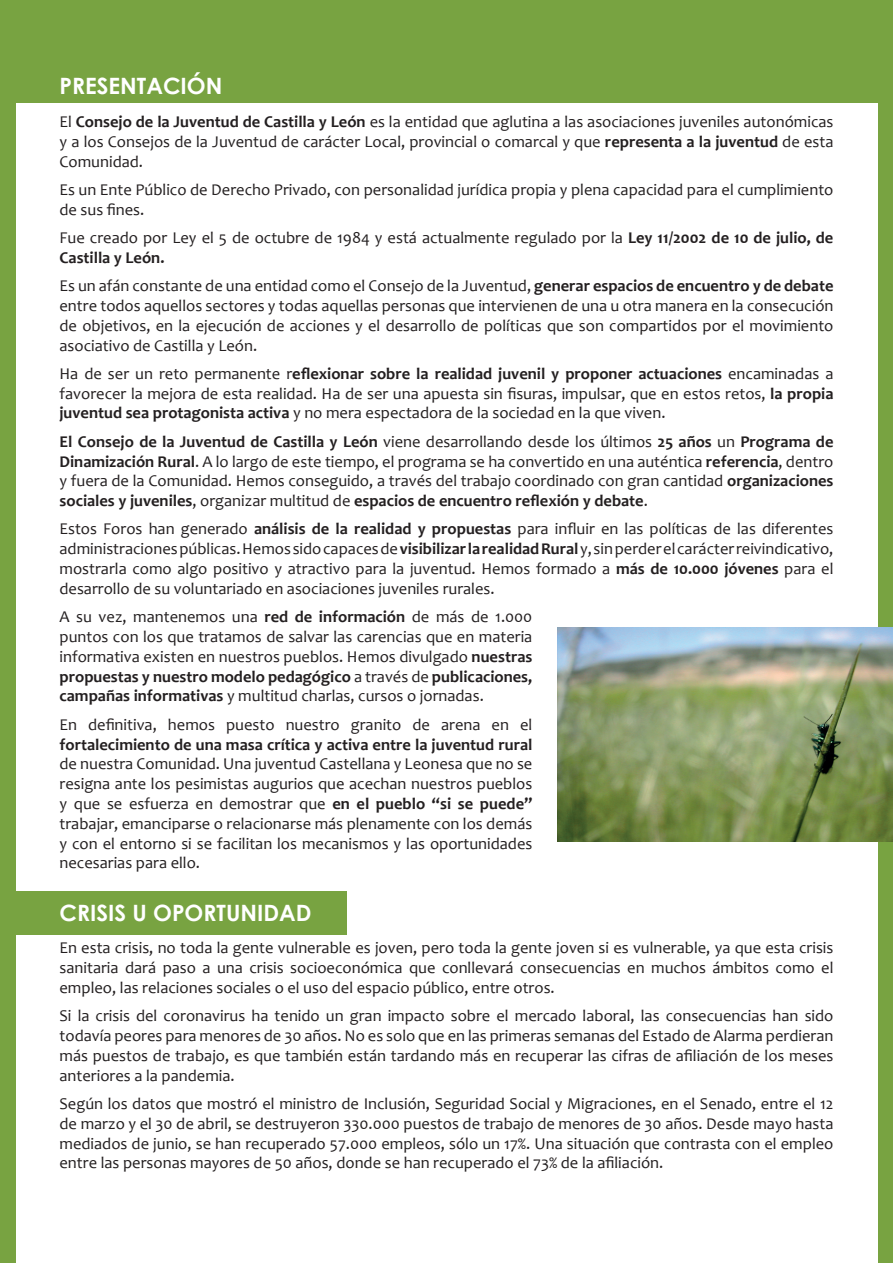
<style>
.page{position:relative;width:893px;height:1263px;background:#78a341}
.page>*{position:absolute;margin:0;border:0;box-sizing:border-box;transform-origin:0 0}
.t1{font:700 22.5px "Century Gothic";color:#fff}
.t2{font:16.5px/19.8px "Candara";color:#231f20;text-align:justify}
.t3{font:700 16.5px "Candara";color:#231f20}
.s1{font-weight:700}
</style>
<div class="page">
<div style="left:16px;top:103px;width:861px;height:1160px;background:#fff"></div>
<div style="left:0;top:891px;width:346px;height:43px;background:#78a341"></div>
<img style="left:558px;top:627px;width:335px;height:214px">
<h1 class="t1" style="left:60px;top:69px;width:164px">PRESENTACIÓN</h1>
<p class="t2" style="left:60px;top:112px;width:775px">El <span class="s1">Consejo de la Juventud de Castilla y León</span> es la entidad que aglutina a las asociaciones juveniles autonómicas y a los Consejos de la Juventud de carácter Local, provincial o comarcal y que <span class="s1">representa a la juventud</span> de esta Comunidad.</p>
<p class="t2" style="left:60px;top:180px;width:775px">Es un Ente Público de Derecho Privado, con personalidad jurídica propia y plena capacidad para el cumplimiento de sus fines.</p>
<p class="t2" style="left:60px;top:228px;width:775px">Fue creado por Ley el 5 de octubre de 1984 y está actualmente regulado por la <span class="s1">Ley 11/2002 de 10 de julio, de<br>Castilla y León.</span></p>
<p class="t2" style="left:60px;top:276px;width:775px">Es un afán constante de una entidad como el Consejo de la Juventud, <span class="s1">generar espacios de encuentro y de debate </span>entre todos aquellos sectores y todas aquellas personas que intervienen de una u otra manera en la consecución de objetivos, en la ejecución de acciones y el desarrollo de políticas que son compartidos por el movimiento asociativo de Castilla y León.</p>
<p class="t2" style="left:60px;top:363px;width:775px">Ha de ser un reto permanente r<span class="s1">eflexionar sobre la realidad juvenil y proponer actuaciones</span> encaminadas a favorecer la mejora de esta realidad. Ha de ser una apuesta sin fisuras, impulsar, que en estos retos, <span class="s1">la propia juventud sea protagonista activa</span> y no mera espectadora de la sociedad en la que viven.</p>
<p class="t2" style="left:60px;top:431px;width:775px"><span class="s1">El Consejo de la Juventud de Castilla y León</span> viene desarrollando desde los últimos <span class="s1">25 años</span> un <span class="s1">Programa de Dinamización Rural</span>. A lo largo de este tiempo, el programa se ha convertido en una auténtica <span class="s1">referencia</span>, dentro y fuera de la Comunidad. Hemos conseguido, a través del trabajo coordinado con gran cantidad <span class="s1">organizaciones sociales y juveniles</span>, organizar multitud de <span class="s1">espacios de encuentro reflexión y debate</span>.</p>
<p class="t2" style="left:60px;top:519px;width:775px">Estos Foros han generado <span class="s1">análisis de la realidad y propuestas</span> para influir en las políticas de las diferentes administraciones públicas. Hemos sido capaces de <span class="s1">visibilizar la realidad Rural</span> y, sin perder el carácter reivindicativo, mostrarla como algo positivo y atractivo para la juventud. Hemos formado a <span class="s1">más de 10.000 jóvenes</span> para el desarrollo de su voluntariado en asociaciones juveniles rurales.</p>
<p class="t2" style="left:60px;top:607px;width:474px">A su vez, mantenemos una <span class="s1">red de información</span> de más de 1.000 puntos con los que tratamos de salvar las carencias que en materia informativa existen en nuestros pueblos. Hemos divulgado <span class="s1">nuestras propuestas y nuestro modelo pedagógico</span> a través de <span class="s1">publicaciones, campañas informativas</span> y multitud charlas, cursos o jornadas.</p>
<p class="t2" style="left:60px;top:714px;width:474px">En definitiva, hemos puesto nuestro granito de arena en el</p>
<p class="t3" style="left:60px;top:734px;width:474px">fortalecimiento de una masa crítica y activa entre la juventud rural</p>
<p class="t2" style="left:60px;top:754px;width:474px">de nuestra Comunidad. Una juventud Castellana y Leonesa que no se resigna ante los pesimistas augurios que acechan nuestros pueblos y que se esfuerza en demostrar que <span class="s1">en el pueblo “si se puede” </span>trabajar, emanciparse o relacionarse más plenamente con los demás y con el entorno si se facilitan los mecanismos y las oportunidades necesarias para ello.</p>
<h1 class="t1" style="left:60px;top:896px;width:253px">CRISIS U OPORTUNIDAD</h1>
<p class="t2" style="left:60px;top:938px;width:775px">En esta crisis, no toda la gente vulnerable es joven, pero toda la gente joven si es vulnerable, ya que esta crisis sanitaria dará paso a una crisis socioeconómica que conllevará consecuencias en muchos ámbitos como el empleo, las relaciones sociales o el uso del espacio público, entre otros.</p>
<p class="t2" style="left:60px;top:1006px;width:775px">Si la crisis del coronavirus ha tenido un gran impacto sobre el mercado laboral, las consecuencias han sido todavía peores para menores de 30 años. No es solo que en las primeras semanas del Estado de Alarma perdieran más puestos de trabajo, es que también están tardando más en recuperar las cifras de afiliación de los meses anteriores a la pandemia.</p>
<p class="t2" style="left:60px;top:1094px;width:775px">Según los datos que mostró el ministro de Inclusión, Seguridad Social y Migraciones, en el Senado, entre el 12 de marzo y el 30 de abril, se destruyeron 330.000 puestos de trabajo de menores de 30 años. Desde mayo hasta mediados de junio, se han recuperado 57.000 empleos, sólo un 17%. Una situación que contrasta con el empleo entre las personas mayores de 50 años, donde se han recuperado el 73% de la afiliación.</p>
</div>
